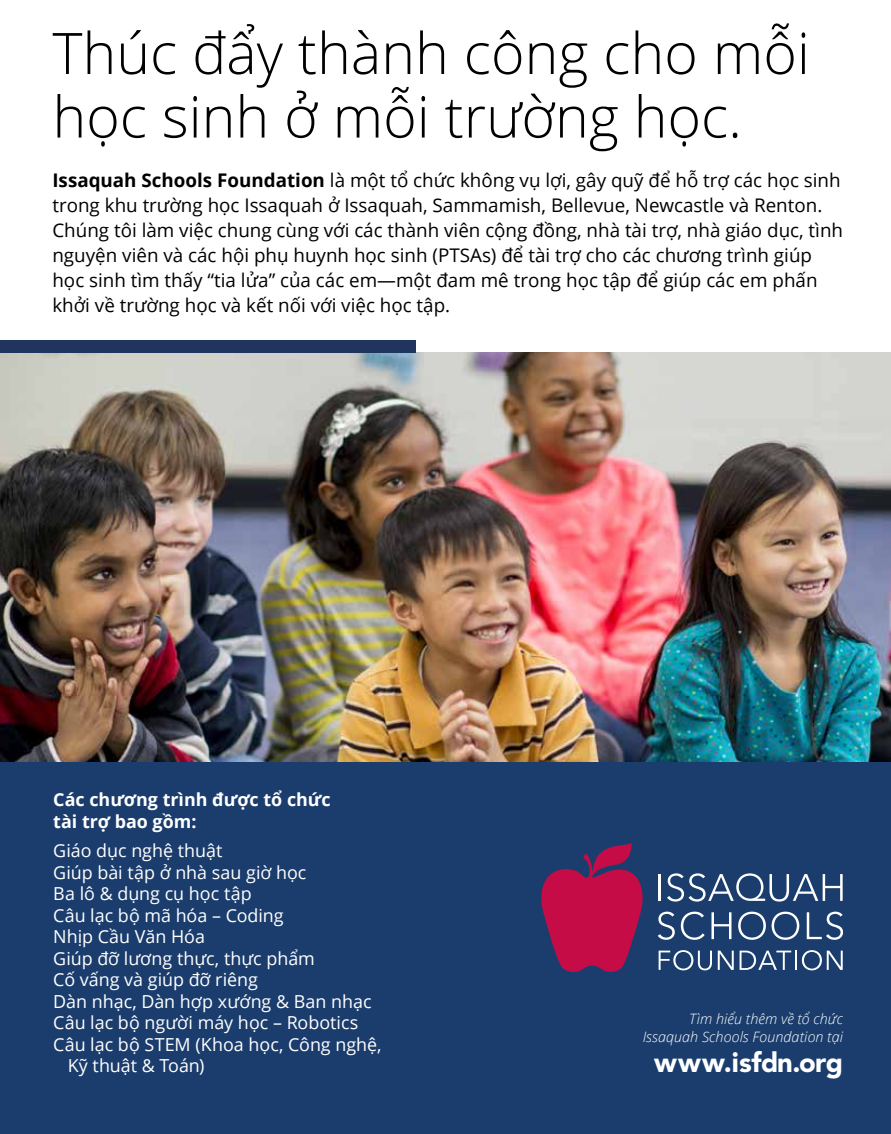
<style>
.page{position:relative;width:891px;height:1134px;background:#fff}
.page>*{position:absolute;margin:0;border:0;box-sizing:border-box;transform-origin:0 0}
.t1{font:300 57.3px/63.6px "Open Sans";color:#000}
.t2{font:900 27.45px "Avenir LT Std";letter-spacing:-.015em;color:#fff}
.t3{font:18.75px/25px "Open Sans";color:#000}
.t4{font:17.85px "Open Sans";color:#fff}
.t5{font:700 17.85px/21.5px "Open Sans";color:#fff}
.t6{font:italic 300 14.4px/17.9px "Open Sans";letter-spacing:.005em;color:#fff;text-align:right}
.s1{font-weight:700}
</style>
<div class="page">
<img style="left:0;top:352px;width:891px;height:411px">
<div style="left:0;top:763px;width:891px;height:371px;background:#1b3d6d"></div>
<div style="left:0;top:340px;width:416px;height:13px;background:#1f355e"></div>
<hr style="left:659px;top:874px;width:2px;height:27px;background:#fff">
<svg style="left:667px;top:873px;width:176px;height:29px"></svg>
<svg style="left:658px;top:912px;width:17px;height:28px"></svg>
<svg style="left:681px;top:912px;width:24px;height:28px"></svg>
<svg style="left:711px;top:912px;width:20px;height:27px"></svg>
<svg style="left:738px;top:912px;width:28px;height:28px"></svg>
<svg style="left:772px;top:912px;width:27px;height:28px"></svg>
<svg style="left:807px;top:912px;width:36px;height:28px"></svg>
<svg style="left:659px;top:950px;width:53px;height:20px"></svg>
<svg style="left:718px;top:951px;width:16px;height:19px"></svg>
<svg style="left:740px;top:950px;width:103px;height:20px"></svg>
<svg style="left:541px;top:843px;width:102px;height:129px"></svg>
<h1 class="t1" style="left:52px;top:20px;width:759px">Thúc đẩy thành công cho mỗi học sinh ở mỗi trường học.</h1>
<p class="t3" style="left:52px;top:167px;width:792px"><span class="s1">Issaquah Schools Foundation</span> là một tổ chức không vụ lợi, gây quỹ để hỗ trợ các học sinh trong khu trường học Issaquah ở Issaquah, Sammamish, Bellevue, Newcastle và Renton.<br>Chúng tôi làm việc chung cùng với các thành viên cộng đồng, nhà tài trợ, nhà giáo dục, tình nguyện viên và các hội phụ huynh học sinh (PTSAs) để tài trợ cho các chương trình giúp học sinh tìm thấy “tia lửa” của các em—một đam mê trong học tập để giúp các em phấn khởi về trường học và kết nối với việc học tập.</p>
<p class="t5" style="left:53px;top:789px;width:279px">Các chương trình được tổ chức tài trợ bao gồm:</p>
<p class="t4" style="left:53px;top:839px;width:171px">Giáo dục nghệ thuật</p>
<p class="t4" style="left:53px;top:860px;width:255px">Giúp bài tập ở nhà sau giờ học</p>
<p class="t4" style="left:53px;top:882px;width:200px">Ba lô &amp; dụng cụ học tập</p>
<p class="t4" style="left:53px;top:903px;width:232px">Câu lạc bộ mã hóa – Coding</p>
<p class="t4" style="left:53px;top:925px;width:153px">Nhịp Cầu Văn Hóa</p>
<p class="t4" style="left:53px;top:946px;width:263px">Giúp đỡ lương thực, thực phẩm</p>
<p class="t4" style="left:53px;top:968px;width:206px">Cố vấng và giúp đỡ riêng</p>
<p class="t4" style="left:53px;top:989px;width:320px">Dàn nhạc, Dàn hợp xướng &amp; Ban nhạc</p>
<p class="t4" style="left:53px;top:1011px;width:306px">Câu lạc bộ người máy học – Robotics</p>
<p class="t4" style="left:53px;top:1032px;width:330px">Câu lạc bộ STEM (Khoa học, Công nghệ,</p>
<p class="t4" style="left:68px;top:1054px;width:138px">Kỹ thuật &amp; Toán)</p>
<p class="t6" style="left:643px;top:1009px;width:202px">Tìm hiểu thêm về tổ chức<br>Issaquah Schools Foundation tại</p>
<h2 class="t2" style="left:654px;top:1046px;width:190px">www.isfdn.org</h2>
</div>
